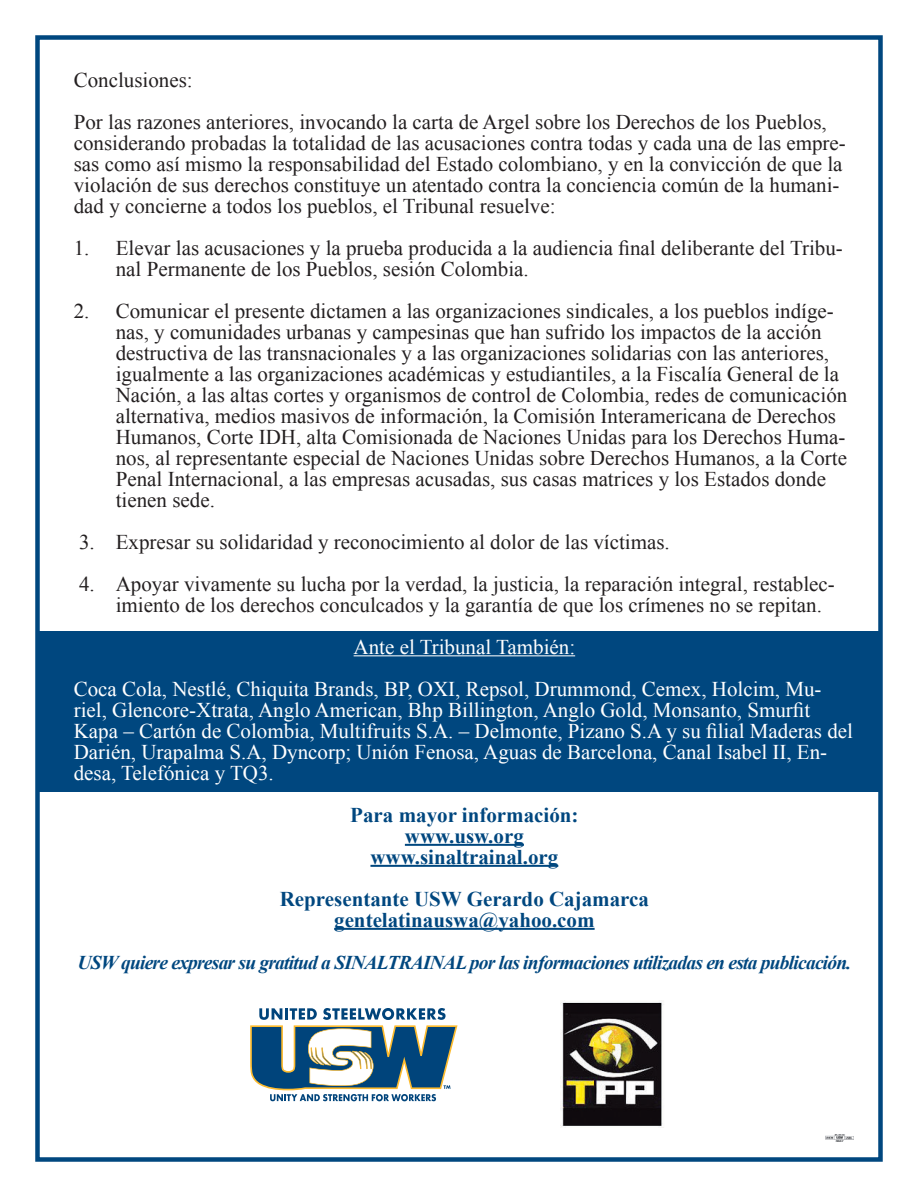
<style>
.page{position:relative;width:918px;height:1188px;background:#fff}
.page>*{position:absolute;margin:0;border:0;box-sizing:border-box;transform-origin:0 0}
.t1{font:21px/21px "Times New Roman";color:#231f20}
.t2{font:21px/21px "Times New Roman";color:#fff}
.t3{font:700 21px/21px "Times New Roman";color:#00477f;text-align:center}
.t4{font:italic 700 19.5px "Times New Roman";letter-spacing:-.04em;color:#00477f}
</style>
<div class="page">
<svg style="left:250px;top:1008px;width:208px;height:93px"></svg>
<img style="left:560px;top:1002px;width:104px;height:125px">
<div style="left:35px;top:35px;width:848px;height:1127px;border:5px solid #00477f"></div>
<div style="left:39px;top:631px;width:841px;height:161px;background:#00477f"></div>
<img style="left:825px;top:1134px;width:28px;height:8px">
<hr style="left:354px;top:655px;width:221px;height:1px;background:#fff">
<hr style="left:405px;top:844px;width:119px;height:2px;background:#00477f">
<hr style="left:370px;top:865px;width:188px;height:2px;background:#00477f">
<hr style="left:334px;top:928px;width:261px;height:2px;background:#00477f">
<p class="t1" style="left:74px;top:61px;width:755px;line-height:42px">Conclusiones:<br>Por las razones anteriores, invocando la carta de Argel sobre los Derechos de los Pueblos,</p>
<p class="t1" style="left:74px;top:134px;width:774px">considerando probadas la totalidad de las acusaciones contra todas y cada una de las empre&shy;sas como así mismo la responsabilidad del Estado colombiano, y en la convicción de que la violación de sus derechos constituye un atentado contra la conciencia común de la humani&shy;dad y concierne a todos los pueblos, el Tribunal resuelve:</p>
<p class="t1" style="left:116px;top:237px;width:729px;text-indent:-42px">1. Elevar las acusaciones y la prueba producida a la audiencia final deliberante del Tribu&shy;nal Permanente de los Pueblos, sesión Colombia.</p>
<p class="t1" style="left:116px;top:302px;width:733px;text-indent:-42px">2. Comunicar el presente dictamen a las organizaciones sindicales, a los pueblos indíge&shy;nas, y comunidades urbanas y campesinas que han sufrido los impactos de la acción destructiva de las transnacionales y a las organizaciones solidarias con las anteriores, igualmente a las organizaciones académicas y estudiantiles, a la Fiscalía General de la Nación, a las altas cortes y organismos de control de Colombia, redes de comunicación alternativa, medios masivos de información, la Comisión Interamericana de Derechos Humanos, Corte IDH, alta Comisionada de Naciones Unidas para los Derechos Huma&shy;nos, al representante especial de Naciones Unidas sobre Derechos Humanos, a la Corte Penal Internacional, a las empresas acusadas, sus casas matrices y los Estados donde tienen sede.</p>
<p class="t1" style="left:79px;top:533px;width:592px">3. Expresar su solidaridad y reconocimiento al dolor de las víctimas.</p>
<p class="t1" style="left:116px;top:575px;width:720px;text-indent:-37px">4. Apoyar vivamente su lucha por la verdad, la justicia, la reparación integral, restablec&shy;imiento de los derechos conculcados y la garantía de que los crímenes no se repitan.</p>
<p class="t2" style="left:74px;top:628px;width:749px;line-height:42px;text-indent:280px">Ante el Tribunal También:<br>Coca Cola, Nestlé, Chiquita Brands, BP, OXI, Repsol, Drummond, Cemex, Holcim, Mu-</p>
<p class="t2" style="left:74px;top:699px;width:781px">riel, Glencore-Xtrata, Anglo American, Bhp Billington, Anglo Gold, Monsanto, Smurfit Kapa – Cartón de Colombia, Multifruits S.A. – Delmonte, Pizano S.A y su filial Maderas del Darién, Urapalma S.A, Dyncorp; Unión Fenosa, Aguas de Barcelona, Canal Isabel II, En&shy;desa, Telefónica y TQ3.</p>
<p class="t3" style="left:350px;top:806px;width:230px">Para mayor información: www.usw.org www.sinaltrainal.org</p>
<p class="t3" style="left:280px;top:890px;width:371px">Representante USW Gerardo Cajamarca gentelatinauswa@yahoo.com</p>
<p class="t4" style="left:77px;top:955px;width:776px">USW quiere expresar su gratitud a SINALTRAINAL por las informaciones utilizadas en esta publicación.</p>
</div>
